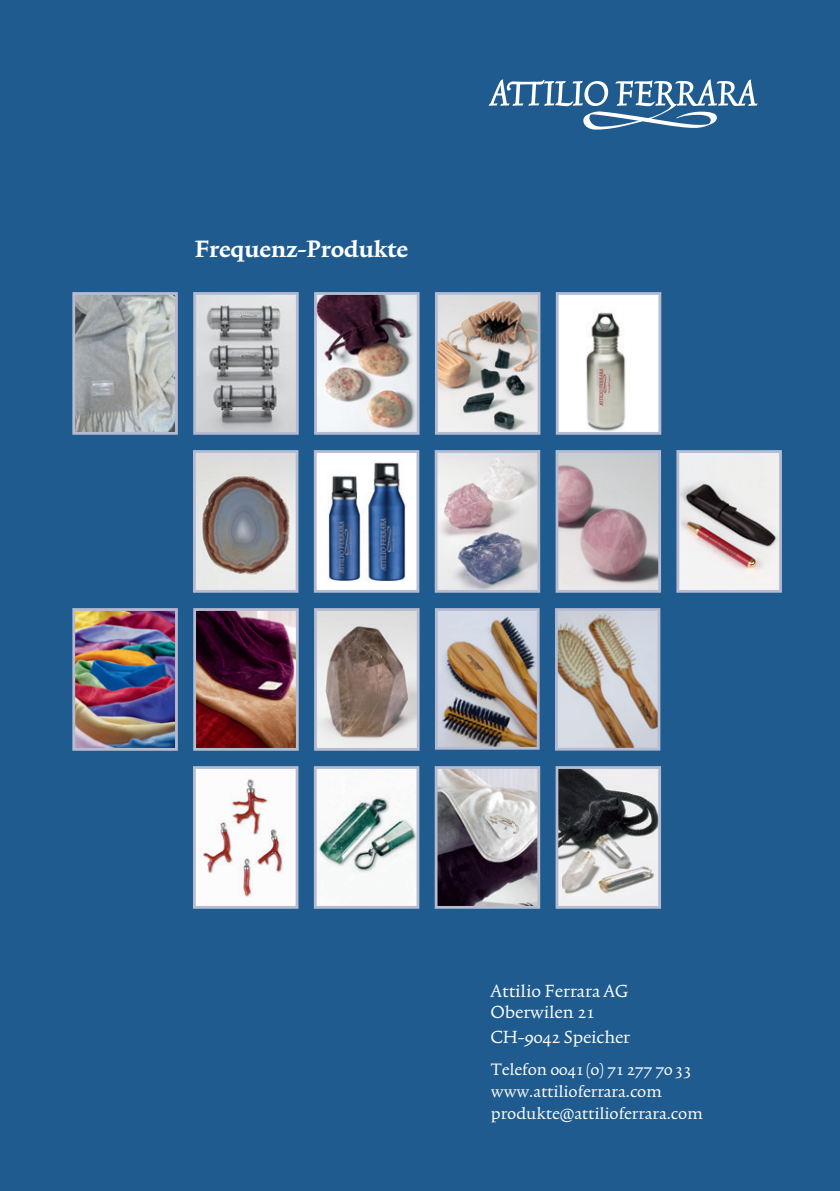
<style>
.page{position:relative;width:840px;height:1191px;background:#fff}
.page>*{position:absolute;margin:0;border:0;box-sizing:border-box;transform-origin:0 0}
.t1{font:700 28px "Trinite No 1";color:#fff}
.t2{font:20.8px/21.8px "Trinite No 1 Rom Wid";color:#fff}
.t3{font:19.6px/21.6px "Trinite No 1 Rom Wid";color:#fff}
</style>
<div class="page">
<div style="left:0;top:0;width:839px;height:1191px;background:#1f5b8e"></div>
<svg style="left:488px;top:79px;width:269px;height:51px"></svg>
<img style="left:197px;top:770px;width:97px;height:134px">
<div style="left:193px;top:766px;width:105px;height:142px;border:3px solid #b5bbd1"></div>
<img style="left:318px;top:770px;width:97px;height:134px">
<div style="left:314px;top:766px;width:105px;height:142px;border:3px solid #b5bbd1"></div>
<img style="left:559px;top:770px;width:97px;height:134px">
<div style="left:555px;top:766px;width:105px;height:142px;border:3px solid #b5bbd1"></div>
<img style="left:438px;top:770px;width:98px;height:134px">
<div style="left:434px;top:766px;width:106px;height:142px;border:3px solid #b5bbd1"></div>
<img style="left:680px;top:454px;width:97px;height:135px">
<div style="left:676px;top:450px;width:105px;height:143px;border:3px solid #b5bbd1"></div>
<img style="left:559px;top:454px;width:97px;height:135px">
<div style="left:555px;top:450px;width:105px;height:143px;border:3px solid #b5bbd1"></div>
<img style="left:438px;top:454px;width:98px;height:135px">
<div style="left:434px;top:450px;width:106px;height:143px;border:3px solid #b5bbd1"></div>
<div style="left:315px;top:451px;width:102px;height:140px;background:#fff"></div>
<img style="left:327px;top:462px;width:79px;height:119px">
<div style="left:314px;top:450px;width:105px;height:143px;border:3px solid #b5bbd1"></div>
<img style="left:197px;top:454px;width:97px;height:135px">
<div style="left:193px;top:450px;width:105px;height:143px;border:3px solid #b5bbd1"></div>
<img style="left:318px;top:612px;width:97px;height:134px">
<div style="left:314px;top:608px;width:105px;height:142px;border:3px solid #b5bbd1"></div>
<img style="left:197px;top:612px;width:97px;height:134px">
<div style="left:193px;top:608px;width:105px;height:142px;border:3px solid #b5bbd1"></div>
<img style="left:558px;top:612px;width:98px;height:134px">
<div style="left:554px;top:608px;width:106px;height:142px;border:3px solid #b5bbd1"></div>
<img style="left:438px;top:612px;width:97px;height:133px">
<div style="left:434px;top:608px;width:105px;height:141px;border:3px solid #b5bbd1"></div>
<img style="left:76px;top:612px;width:98px;height:134px">
<div style="left:72px;top:608px;width:106px;height:142px;border:3px solid #b5bbd1"></div>
<img style="left:76px;top:296px;width:98px;height:135px">
<div style="left:72px;top:292px;width:106px;height:143px;border:3px solid #b5bbd1"></div>
<img style="left:197px;top:296px;width:97px;height:135px">
<div style="left:193px;top:292px;width:105px;height:143px;border:3px solid #b5bbd1"></div>
<img style="left:559px;top:296px;width:98px;height:135px">
<div style="left:555px;top:292px;width:106px;height:143px;border:3px solid #b5bbd1"></div>
<img style="left:438px;top:296px;width:98px;height:135px">
<div style="left:434px;top:292px;width:106px;height:143px;border:3px solid #b5bbd1"></div>
<img style="left:318px;top:296px;width:97px;height:135px">
<div style="left:314px;top:292px;width:105px;height:143px;border:3px solid #b5bbd1"></div>
<h1 class="t1" style="left:195px;top:236px;width:214px">Frequenz-Produkte</h1>
<p class="t2" style="left:490px;top:981px;width:139px">Attilio Ferrara AG<br>Oberwilen 21</p>
<p class="t2" style="left:490px;top:1027px;width:141px">CH-9042 Speicher</p>
<p class="t3" style="left:490px;top:1060px;width:213px">Telefon 0041 (0) 71 277 70 33 www.attilioferrara.com produkte@attilioferrara.com</p>
</div>
